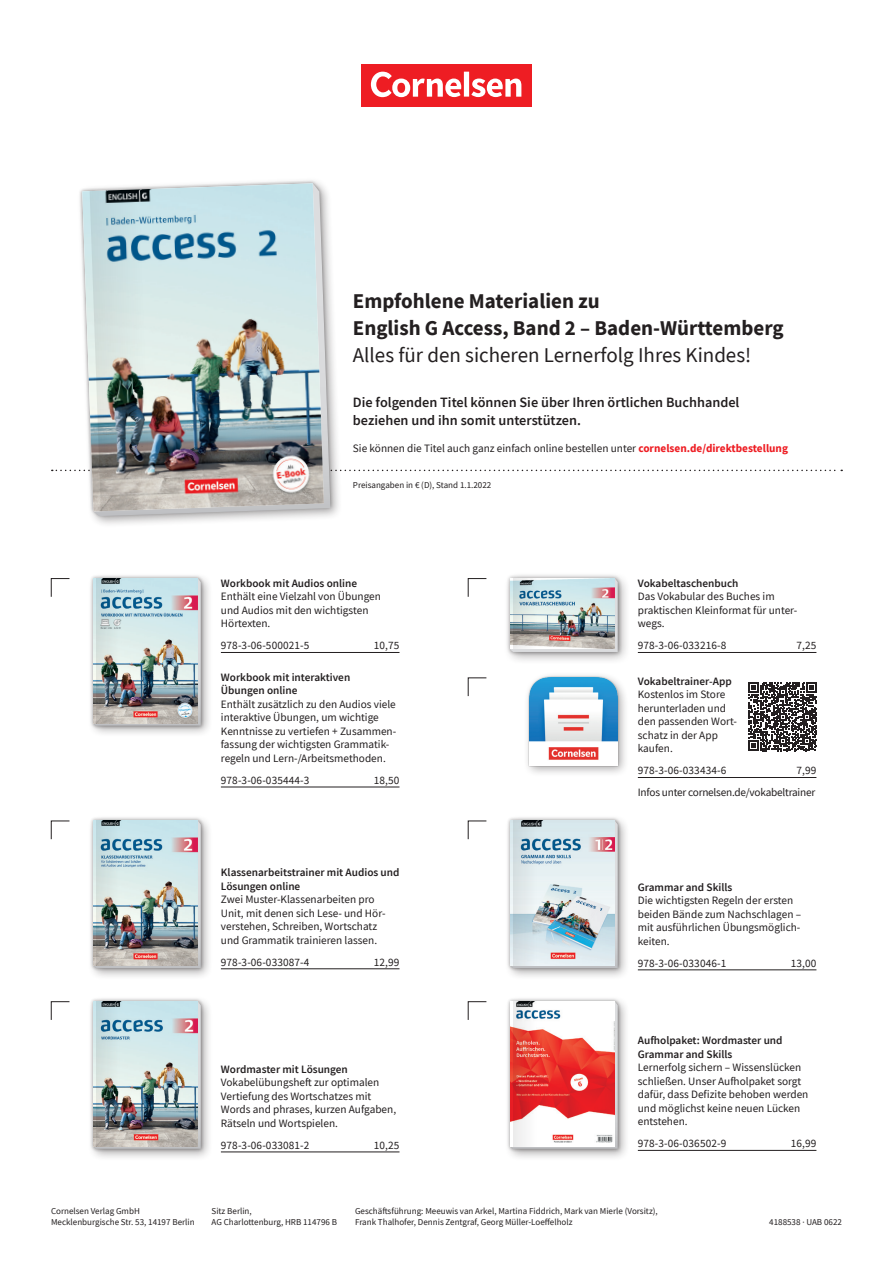
<style>
.page{position:relative;width:893px;height:1263px;background:#fff}
.page>*{position:absolute;margin:0;border:0;box-sizing:border-box;transform-origin:0 0}
.t1{font:700 21px/27px "CV Source Sans";color:#231f20}
.t2{font:21px "CV Source Sans";color:#231f20}
.t3{font:600 14.25px/18px "CV Source Sans";color:#231f20}
.t4{font:11.25px/13.5px "CV Source Sans";color:#231f20}
.t5{font:600 11.25px/13.5px "CV Source Sans";color:#231f20}
.t6{font:11.25px/22px "CV Source Sans";letter-spacing:-.02em;color:#231f20;text-align:right}
.t7{font:9px/10.5px "CV Source Sans";color:#231f20}
.s1{font-weight:700;color:#ee1d23}
</style>
<div class="page">
<svg style="left:468px;top:820px;width:19px;height:20px"></svg>
<svg style="left:51px;top:820px;width:19px;height:20px"></svg>
<svg style="left:468px;top:578px;width:19px;height:19px"></svg>
<svg style="left:51px;top:578px;width:19px;height:19px"></svg>
<hr style="left:638px;top:969px;width:178px;height:1px;background:#231f20">
<div style="left:504px;top:815px;width:126px;height:165px;background:#231f20;opacity:.4"></div>
<div style="left:507px;top:817px;width:114px;height:154px;background:#231f20;opacity:.4"></div>
<svg style="left:510px;top:821px;width:108px;height:147px"></svg>
<img style="left:510px;top:821px;width:105px;height:145px">
<svg style="left:514px;top:821px;width:23px;height:145px;background:#c8d6dc"></svg>
<hr style="left:221px;top:968px;width:178px;height:1px;background:#231f20">
<div style="left:87px;top:815px;width:126px;height:165px;background:#231f20;opacity:.4"></div>
<div style="left:90px;top:817px;width:114px;height:154px;background:#231f20;opacity:.4"></div>
<svg style="left:93px;top:821px;width:108px;height:147px"></svg>
<img style="left:93px;top:821px;width:105px;height:145px">
<img style="left:97px;top:821px;width:23px;height:145px">
<hr style="left:638px;top:652px;width:178px;height:1px;background:#231f20">
<hr style="left:638px;top:777px;width:178px;height:1px;background:#231f20">
<hr style="left:221px;top:652px;width:178px;height:1px;background:#231f20">
<hr style="left:221px;top:787px;width:178px;height:1px;background:#231f20">
<div style="left:87px;top:572px;width:126px;height:166px;background:#231f20;opacity:.4"></div>
<div style="left:90px;top:575px;width:114px;height:154px;background:#231f20;opacity:.4"></div>
<svg style="left:93px;top:578px;width:108px;height:148px"></svg>
<img style="left:93px;top:578px;width:105px;height:145px">
<img style="left:97px;top:578px;width:23px;height:145px">
<div style="left:76px;top:177px;width:266px;height:351px;background:#231f20;opacity:.4"></div>
<svg style="left:79px;top:180px;width:255px;height:340px"></svg>
<svg style="left:52px;top:189px;width:790px;height:322px"></svg>
<div style="left:504px;top:572px;width:127px;height:93px;background:#231f20;opacity:.4"></div>
<div style="left:506px;top:574px;width:116px;height:82px;background:#231f20;opacity:.4"></div>
<svg style="left:510px;top:578px;width:108px;height:74px"></svg>
<img style="left:510px;top:578px;width:105px;height:71px">
<svg style="left:514px;top:578px;width:23px;height:71px;background:#acbbbe"></svg>
<svg style="left:468px;top:677px;width:19px;height:19px"></svg>
<div style="left:523px;top:672px;width:107px;height:105px;background:#231f20;opacity:.4"></div>
<div style="left:528px;top:676px;width:91px;height:91px;background:#231f20;opacity:.4"></div>
<img style="left:530px;top:677px;width:87px;height:88px">
<svg style="left:748px;top:682px;width:69px;height:69px"></svg>
<svg style="left:468px;top:1001px;width:19px;height:19px"></svg>
<svg style="left:51px;top:1001px;width:19px;height:19px"></svg>
<hr style="left:638px;top:1150px;width:178px;height:1px;background:#231f20">
<div style="left:504px;top:995px;width:126px;height:166px;background:#231f20;opacity:.4"></div>
<div style="left:507px;top:998px;width:114px;height:154px;background:#231f20;opacity:.4"></div>
<svg style="left:510px;top:1001px;width:108px;height:148px"></svg>
<img style="left:510px;top:1001px;width:105px;height:145px">
<svg style="left:514px;top:1001px;width:23px;height:145px"></svg>
<hr style="left:221px;top:1152px;width:178px;height:1px;background:#231f20">
<div style="left:87px;top:995px;width:126px;height:166px;background:#231f20;opacity:.4"></div>
<div style="left:90px;top:998px;width:114px;height:154px;background:#231f20;opacity:.4"></div>
<svg style="left:93px;top:1001px;width:108px;height:148px"></svg>
<img style="left:93px;top:1001px;width:105px;height:145px">
<img style="left:97px;top:1001px;width:23px;height:145px">
<div style="left:361px;top:64px;width:170px;height:42px;background:#ee1d23"></div>
<svg style="left:371px;top:72px;width:150px;height:25px"></svg>
<h1 class="t1" style="left:353px;top:288px;width:432px">Empfohlene Materialien zu<br>English G Access, Band 2 – Baden-Württemberg</h1>
<h1 class="t2" style="left:353px;top:342px;width:400px">Alles für den sicheren Lernerfolg Ihres Kindes!</h1>
<p class="t3" style="left:353px;top:393px;width:388px">Die folgenden Titel können Sie über Ihren örtlichen Buchhandel beziehen und ihn somit unterstützen.</p>
<p class="t4" style="left:353px;top:442px;width:437px">Sie können die Titel auch ganz einfach online bestellen unter <span class="s1">cornelsen.de/direktbestellung</span></p>
<p class="t7" style="left:353px;top:480px;width:140px">Preisangaben in € (D), Stand 1.1.2022</p>
<p class="t5" style="left:221px;top:576px;width:138px">Workbook mit Audios online</p>
<p class="t4" style="left:221px;top:590px;width:162px">Enthält eine Vielzahl von Übungen und Audios mit den wichtigsten<br>Hörtexten.</p>
<p class="t4" style="left:221px;top:639px;width:90px">978-3-06-500021-5</p>
<p class="t4" style="left:374px;top:639px;width:27px">10,75</p>
<p class="t5" style="left:221px;top:670px;width:131px">Workbook mit interaktiven<br>Übungen online</p>
<p class="t4" style="left:221px;top:697px;width:177px">Enthält zusätzlich zu den Audios viele interaktive Übungen, um wichtige Kenntnisse zu vertiefen + Zusammen&shy;fassung der wichtigsten Grammatik&shy;regeln und Lern-/Arbeitsmethoden.</p>
<p class="t4" style="left:221px;top:773px;width:90px">978-3-06-035444-3</p>
<p class="t4" style="left:374px;top:773px;width:27px">18,50</p>
<p class="t5" style="left:221px;top:865px;width:180px">Klassenarbeitstrainer mit Audios und<br>Lösungen online</p>
<p class="t4" style="left:221px;top:892px;width:166px">Zwei Muster-Klassenarbeiten pro Unit, mit denen sich Lese- und Hör&shy;verstehen, Schreiben, Wortschatz und Grammatik trainieren lassen.</p>
<p class="t4" style="left:221px;top:955px;width:90px">978-3-06-033087-4</p>
<p class="t4" style="left:374px;top:955px;width:27px">12,99</p>
<p class="t5" style="left:221px;top:1062px;width:129px">Wordmaster mit Lösungen</p>
<p class="t4" style="left:221px;top:1076px;width:177px">Vokabelübungsheft zur optimalen<br>Vertiefung des Wortschatzes mit<br>Words and phrases, kurzen Aufgaben,<br>Rätseln und Wortspielen.</p>
<p class="t4" style="left:221px;top:1138px;width:90px">978-3-06-033081-2</p>
<p class="t4" style="left:374px;top:1138px;width:27px">10,25</p>
<p class="t5" style="left:638px;top:576px;width:102px">Vokabeltaschenbuch</p>
<p class="t4" style="left:638px;top:590px;width:161px">Das Vokabular des Buches im praktischen Kleinformat für unter&shy;wegs.</p>
<p class="t4" style="left:638px;top:639px;width:90px">978-3-06-033216-8</p>
<p class="t4" style="left:796px;top:639px;width:21px">7,25</p>
<p class="t5" style="left:638px;top:674px;width:95px">Vokabeltrainer-App</p>
<p class="t4" style="left:638px;top:688px;width:101px">Kostenlos im Store herunterladen und den passenden Wort&shy;schatz in der App kaufen.</p>
<p class="t4" style="left:638px;top:764px;width:90px">978-3-06-033434-6</p>
<p class="t6" style="left:638px;top:759px;width:180px">7,99<br>Infos unter cornelsen.de/vokabeltrainer</p>
<p class="t5" style="left:638px;top:880px;width:96px">Grammar and Skills</p>
<p class="t4" style="left:638px;top:893px;width:165px">Die wichtigsten Regeln der ersten beiden Bände zum Nachschlagen – mit ausführlichen Übungsmöglich&shy;keiten.</p>
<p class="t4" style="left:638px;top:956px;width:90px">978-3-06-033046-1</p>
<p class="t4" style="left:791px;top:956px;width:27px">13,00</p>
<p class="t5" style="left:638px;top:1033px;width:146px">Aufholpaket: Wordmaster und<br>Grammar and Skills</p>
<p class="t4" style="left:638px;top:1060px;width:172px">Lernerfolg sichern – Wissenslücken schließen. Unser Aufholpaket sorgt dafür, dass Defizite behoben werden und möglichst keine neuen Lücken entstehen.</p>
<p class="t4" style="left:638px;top:1137px;width:90px">978-3-06-036502-9</p>
<p class="t4" style="left:791px;top:1137px;width:27px">16,99</p>
<p class="t7" style="left:51px;top:1206px;width:145px">Cornelsen Verlag GmbH<br>Mecklenburgische Str. 53, 14197 Berlin</p>
<p class="t7" style="left:355px;top:1206px;width:304px">Geschäftsführung: Meeuwis van Arkel, Martina Fiddrich, Mark van Mierle (Vorsitz),<br>Frank Thalhofer, Dennis Zentgraf, Georg Müller-Loeffelholz</p>
<p class="t7" style="left:769px;top:1216px;width:74px">4188538 · UAB 0622</p>
<p class="t7" style="left:212px;top:1206px;width:127px">Sitz Berlin,<br>AG Charlottenburg, HRB 114796 B</p>
</div>
